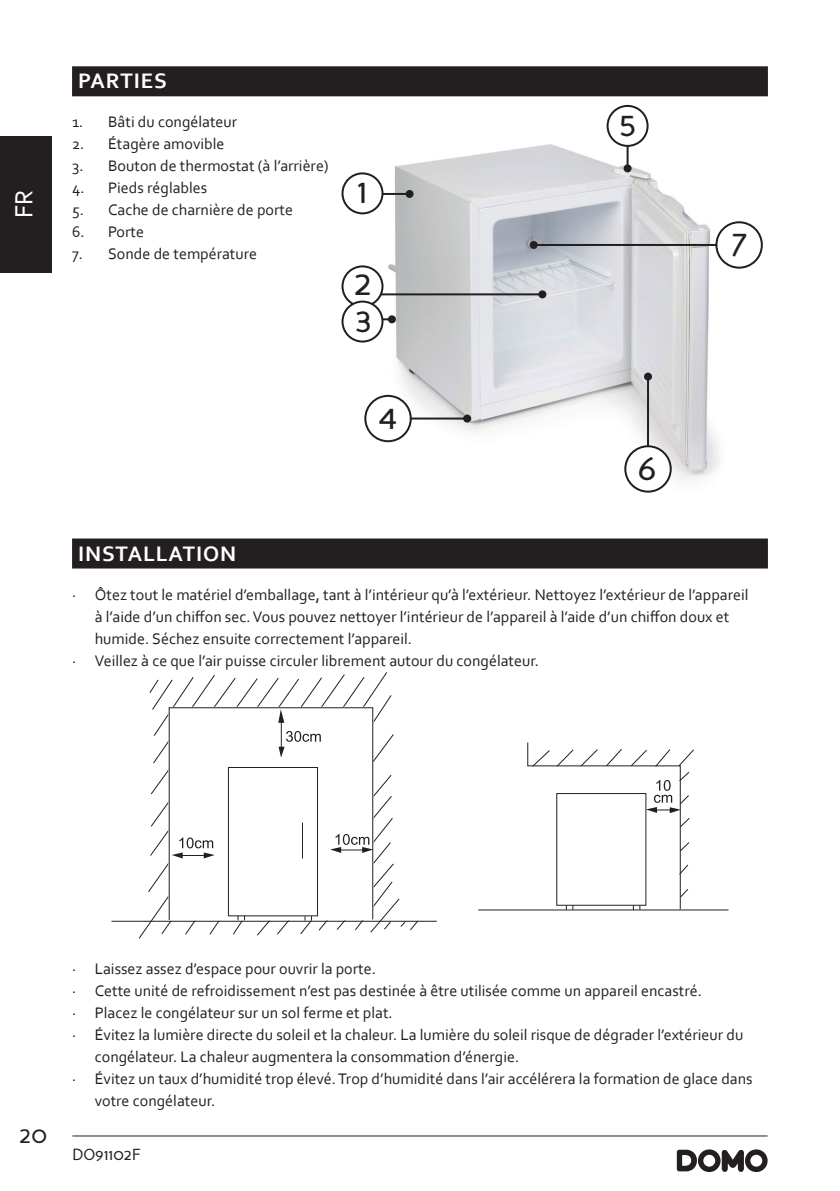
<style>
.page{position:relative;width:840px;height:1191px;background:#fff}
.page>*{position:absolute;margin:0;border:0;box-sizing:border-box;transform-origin:0 0}
.t1{font:36px/36.8px "Perspective Sans";color:#231f20}
.t2{font:26px "Corbel";color:#fff}
.t3{font:24px "Perspective Sans";color:#231f20}
.t4{font:700 22px "Corbel";letter-spacing:.04em;color:#fff}
.t5{font:16px "Corbel";color:#231f20}
.t6{font:16px "Perspective Sans";color:#231f20}
</style>
<div class="page">
<hr style="left:72px;top:1135px;width:695px;height:1px;background:#231f20">
<svg style="left:676px;top:1149px;width:91px;height:23px"></svg>
<div style="left:0;top:136px;width:51px;height:136px;background:#231f20"></div>
<div style="left:72px;top:66px;width:695px;height:30px;background:#231f20"></div>
<div style="left:72px;top:538px;width:695px;height:30px;background:#231f20"></div>
<hr style="left:111px;top:920px;width:325px;height:1px;background:#231f20">
<hr style="left:478px;top:909px;width:250px;height:1px;background:#231f20">
<svg style="left:526px;top:742px;width:168px;height:168px"></svg>
<svg style="left:147px;top:673px;width:272px;height:263px"></svg>
<hr style="left:302px;top:822px;width:1px;height:36px;background:#231f20">
<img style="left:370px;top:117px;width:358px;height:376px">
<hr style="left:362px;top:193px;width:47px;height:2px;background:#231f20">
<div style="left:405px;top:190px;width:8px;height:8px;background:#231f20;border-radius:50%"></div>
<hr style="left:626px;top:121px;width:2px;height:47px;background:#231f20">
<div style="left:623px;top:164px;width:8px;height:8px;background:#231f20;border-radius:50%"></div>
<hr style="left:362px;top:318px;width:29px;height:2px;background:#231f20">
<div style="left:387px;top:315px;width:8px;height:8px;background:#231f20;border-radius:50%"></div>
<hr style="left:395px;top:417px;width:72px;height:2px;background:#231f20">
<div style="left:463px;top:414px;width:8px;height:8px;background:#231f20;border-radius:50%"></div>
<hr style="left:646px;top:376px;width:2px;height:72px;background:#231f20">
<svg style="left:643px;top:372px;width:8px;height:8px"></svg>
<hr style="left:362px;top:293px;width:180px;height:2px;background:#231f20">
<div style="left:538px;top:290px;width:8px;height:8px;background:#231f20;border-radius:50%"></div>
<div style="left:607px;top:106px;width:40px;height:40px;background:#fff;border-radius:50%"></div>
<div style="left:606px;top:105px;width:42px;height:42px;border:2px solid #231f20;border-radius:50%"></div>
<div style="left:342px;top:173px;width:40px;height:40px;background:#fff;border-radius:50%"></div>
<div style="left:341px;top:172px;width:42px;height:42px;border:2px solid #231f20;border-radius:50%"></div>
<div style="left:342px;top:266px;width:40px;height:40px;background:#fff;border-radius:50%"></div>
<div style="left:341px;top:265px;width:42px;height:42px;border:2px solid #231f20;border-radius:50%"></div>
<div style="left:342px;top:301px;width:40px;height:40px;background:#fff;border-radius:50%"></div>
<div style="left:341px;top:300px;width:42px;height:42px;border:2px solid #231f20;border-radius:50%"></div>
<div style="left:365px;top:396px;width:45px;height:45px;background:#fff;border-radius:50%"></div>
<div style="left:364px;top:395px;width:47px;height:47px;border:2px solid #231f20;border-radius:50%"></div>
<div style="left:625px;top:446px;width:45px;height:45px;background:#fff;border-radius:50%"></div>
<div style="left:624px;top:445px;width:47px;height:47px;border:2px solid #231f20;border-radius:50%"></div>
<hr style="left:533px;top:244px;width:198px;height:2px;background:#231f20">
<div style="left:529px;top:241px;width:8px;height:8px;background:#231f20;border-radius:50%"></div>
<div style="left:716px;top:222px;width:45px;height:46px;background:#fff;border-radius:50%"></div>
<div style="left:715px;top:221px;width:47px;height:48px;border:2px solid #231f20;border-radius:50%"></div>
<h2 class="t2" style="left:8px;top:218px;width:30px;rotate:-90deg">FR</h2>
<h3 class="t4" style="left:78px;top:67px;width:90px">PARTIES</h3>
<p class="t5" style="left:72px;top:112px;width:167px">1. Bâti du congélateur</p>
<p class="t5" style="left:72px;top:134px;width:154px">2. Étagère amovible</p>
<p class="t5" style="left:72px;top:156px;width:258px">3. Bouton de thermostat (à l’arrière)</p>
<p class="t5" style="left:72px;top:178px;width:137px">4. Pieds réglables</p>
<p class="t5" style="left:72px;top:200px;width:222px">5. Cache de charnière de porte</p>
<p class="t5" style="left:72px;top:222px;width:73px">6. Porte</p>
<p class="t5" style="left:72px;top:244px;width:186px">7. Sonde de température</p>
<h1 class="t1" style="left:356px;top:173px;width:12px">1</h1>
<h1 class="t1" style="left:353px;top:265px;width:20px">2<br>3</h1>
<h1 class="t1" style="left:378px;top:399px;width:20px">4</h1>
<h1 class="t1" style="left:618px;top:106px;width:20px">5</h1>
<h1 class="t1" style="left:729px;top:224px;width:19px">7</h1>
<h1 class="t1" style="left:637px;top:450px;width:21px">6</h1>
<h3 class="t4" style="left:78px;top:539px;width:159px">INSTALLATION</h3>
<p class="t5" style="left:72px;top:584px;width:677px">· Ôtez tout le matériel d’emballage, tant à l’intérieur qu’à l’extérieur. Nettoyez l’extérieur de l’appareil</p>
<p class="t5" style="left:95px;top:606px;width:635px">à l’aide d’un chiffon sec. Vous pouvez nettoyer l’intérieur de l’appareil à l’aide d’un chiffon doux et</p>
<p class="t5" style="left:95px;top:628px;width:319px">humide. Séchez ensuite correctement l’appareil.</p>
<p class="t5" style="left:72px;top:650px;width:468px">· Veillez à ce que l’air puisse circuler librement autour du congélateur.</p>
<h3 class="t3" style="left:19px;top:1120px;width:29px">20</h3>
<p class="t5" style="left:72px;top:958px;width:305px">· Laissez assez d’espace pour ouvrir la porte.</p>
<p class="t5" style="left:72px;top:980px;width:631px">· Cette unité de refroidissement n’est pas destinée à être utilisée comme un appareil encastré.</p>
<p class="t5" style="left:72px;top:1002px;width:322px">· Placez le congélateur sur un sol ferme et plat.</p>
<p class="t5" style="left:72px;top:1024px;width:672px">· Évitez la lumière directe du soleil et la chaleur. La lumière du soleil risque de dégrader l’extérieur du</p>
<p class="t5" style="left:95px;top:1046px;width:426px">congélateur. La chaleur augmentera la consommation d’énergie.</p>
<p class="t5" style="left:72px;top:1068px;width:681px">· Évitez un taux d’humidité trop élevé. Trop d’humidité dans l’air accélérera la formation de glace dans</p>
<p class="t5" style="left:95px;top:1090px;width:122px">votre congélateur.</p>
<p class="t6" style="left:72px;top:1145px;width:70px">DO91102F</p>
</div>
